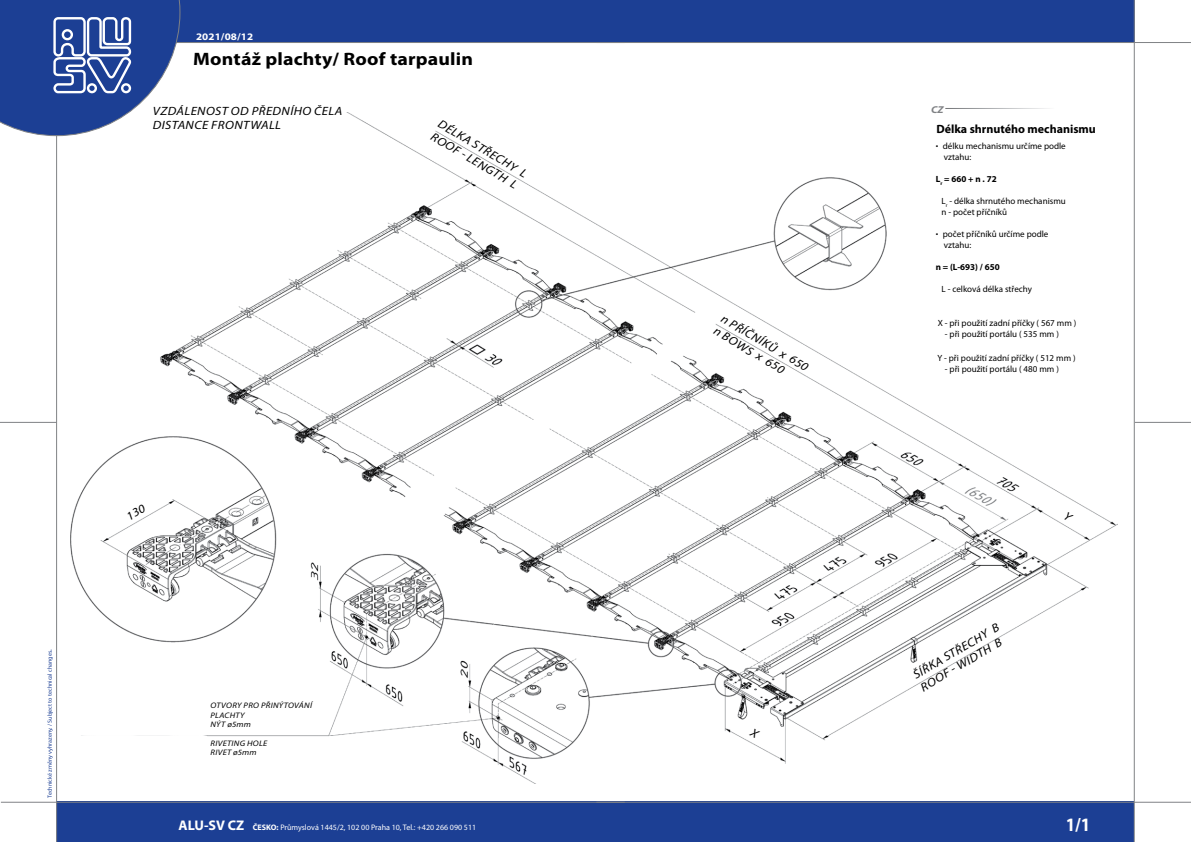
<style>
.page{position:relative;width:1191px;height:842px;background:#fff}
.page>*{position:absolute;margin:0;border:0;box-sizing:border-box;transform-origin:0 0}
.t1{font:700 19px "Myriad Pro";color:#fff;scale:.91 1}
.t2{font:700 18px "Myriad Pro";letter-spacing:.01em;color:#000;scale:1.1 1}
.t3{font:700 14px "Myriad Pro";color:#fff}
.C__Vyrobku{font:italic 12px "Myriad Pro";letter-spacing:.03em;color:#000;scale:1.1 1}
.t4{font:700 12px "Myriad Pro";color:#000}
.t5{font:700 10px "Myriad Pro";letter-spacing:.01em;color:#fff;scale:1.1 1}
.t6{font:italic 700 10px "Myriad Pro";color:#808285;scale:1.1 1}
.Odstavcovy_Text{font:9px/11px "Myriad Pro";color:#000}
.Odstavcovy_Text-2{font:700 9px "Myriad Pro";color:#000}
.C__Vyrobku-2{font:italic 8px/9.6px "Myriad Pro";letter-spacing:.03em;color:#000;scale:1.1 1}
.t7{font:8px "Myriad Pro";color:#fff}
.t8{font:6px "Myriad Pro";color:#1c3f94}
.s1{font-size:8px}
.s2{font-weight:700}
</style>
<div class="page">
<img style="left:71px;top:112px;width:1046px;height:671px">
<div style="left:56px;top:802px;width:1077px;height:40px;background:#1c3f94"></div>
<div style="left:35px;top:0;width:1099px;height:43px;background:#1c3f94"></div>
<hr style="left:56px;top:0;width:1px;height:842px;background:#808285">
<hr style="left:1px;top:42px;width:624px;height:1px;background:#808285">
<hr style="left:1px;top:802px;width:624px;height:1px;background:#808285">
<hr style="left:596px;top:802px;width:595px;height:1px;background:#808285">
<hr style="left:1133px;top:0;width:1px;height:842px;background:#808285">
<hr style="left:596px;top:42px;width:595px;height:1px;background:#808285">
<hr style="left:0;top:422px;width:57px;height:1px;background:#808285">
<hr style="left:1134px;top:422px;width:57px;height:1px;background:#808285">
<svg style="left:0;top:0;width:180px;height:136px"></svg>
<div style="left:62px;top:29px;width:11px;height:11px;border:2px solid #fff;border-radius:50%"></div>
<svg style="left:749px;top:728px;width:11px;height:11px"></svg>
<svg style="left:1063px;top:512px;width:10px;height:10px"></svg>
<svg style="left:127px;top:504px;width:19px;height:15px"></svg>
<p class="t5" style="left:196px;top:30px;width:53px">2021/08/12</p>
<p class="t2" style="left:193px;top:48px;width:256px">Montáž plachty/ Roof tarpaulin</p>
<p class="C__Vyrobku" style="left:153px;top:103px;width:174px">VZDÁLENOST OD PŘEDNÍHO ČELA</p>
<p class="C__Vyrobku" style="left:153px;top:118px;width:118px">DISTANCE FRONTWALL</p>
<p class="C__Vyrobku" style="left:442px;top:117px;width:93px;rotate:30deg">DÉLKA STŘECHY L</p>
<p class="C__Vyrobku" style="left:435px;top:129px;width:91px;rotate:30deg">ROOF - LENGTH L</p>
<p class="t8" style="left:46px;top:798px;width:150px;rotate:-90deg">Technické změny vyhrazeny. / Subject to technical changes<span class="s1">.</span></p>
<p class="C__Vyrobku-2" style="left:210px;top:700px;width:94px">OTVORY PRO PŘINÝTOVÁNÍ<br>PLACHTY</p>
<p class="C__Vyrobku-2" style="left:210px;top:720px;width:38px">NÝT ø5mm</p>
<p class="C__Vyrobku-2" style="left:210px;top:738px;width:53px">RIVETING HOLE</p>
<p class="C__Vyrobku-2" style="left:210px;top:747px;width:43px">RIVET ø5mm</p>
<p class="t3" style="left:178px;top:816px;width:67px">ALU-SV CZ</p>
<p class="t7" style="left:253px;top:823px;width:225px"><span class="s2">ČESKO:</span> Průmyslová 1445/2, 102 00 Praha 10, Tel.: +420 266 090 511</p>
<p class="C__Vyrobku" style="left:725px;top:311px;width:92px;rotate:30deg">n PŘÍČNÍKŮ x 650</p>
<p class="C__Vyrobku" style="left:718px;top:324px;width:74px;rotate:30deg">n BOWS x 650</p>
<p class="t6" style="left:931px;top:103px;width:13px">CZ</p>
<p class="t4" style="left:936px;top:121px;width:161px">Délka shrnutého mechanismu</p>
<p class="Odstavcovy_Text" style="left:944px;top:140px;width:123px;text-indent:-8px"><span class="s2">·</span> délku mechanismu určíme podle vztahu:</p>
<p class="Odstavcovy_Text-2" style="left:936px;top:173px;width:62px">L<sub>r</sub> = 660 + n . 72</p>
<p class="Odstavcovy_Text" style="left:941px;top:195px;width:126px">L<sub>r</sub> - délka shrnutého mechanismu</p>
<p class="Odstavcovy_Text" style="left:941px;top:206px;width:67px">n - počet příčníků</p>
<p class="Odstavcovy_Text" style="left:936px;top:228px;width:114px"><span class="s2">·</span> počet příčníků určíme podle</p>
<p class="Odstavcovy_Text" style="left:944px;top:239px;width:29px">vztahu:</p>
<p class="Odstavcovy_Text-2" style="left:936px;top:261px;width:65px">n = (L-693) / 650</p>
<p class="Odstavcovy_Text" style="left:941px;top:283px;width:92px">L - celková délka střechy</p>
<p class="Odstavcovy_Text" style="left:937px;top:317px;width:140px">X - při použití zadní příčky ( 567 mm )</p>
<p class="Odstavcovy_Text" style="left:945px;top:328px;width:115px">- při použití portálu ( 535 mm )</p>
<p class="Odstavcovy_Text" style="left:937px;top:352px;width:140px">Y - při použití zadní příčky ( 512 mm )</p>
<p class="Odstavcovy_Text" style="left:945px;top:363px;width:115px">- při použití portálu ( 480 mm )</p>
<p class="C__Vyrobku" style="left:910px;top:669px;width:90px;rotate:-30deg">ŠÍŘKA STŘECHY B</p>
<p class="C__Vyrobku" style="left:917px;top:681px;width:86px;rotate:-30deg">ROOF - WIDTH B</p>
<p class="t1" style="left:1065px;top:812px;width:29px">1/1</p>
</div>
